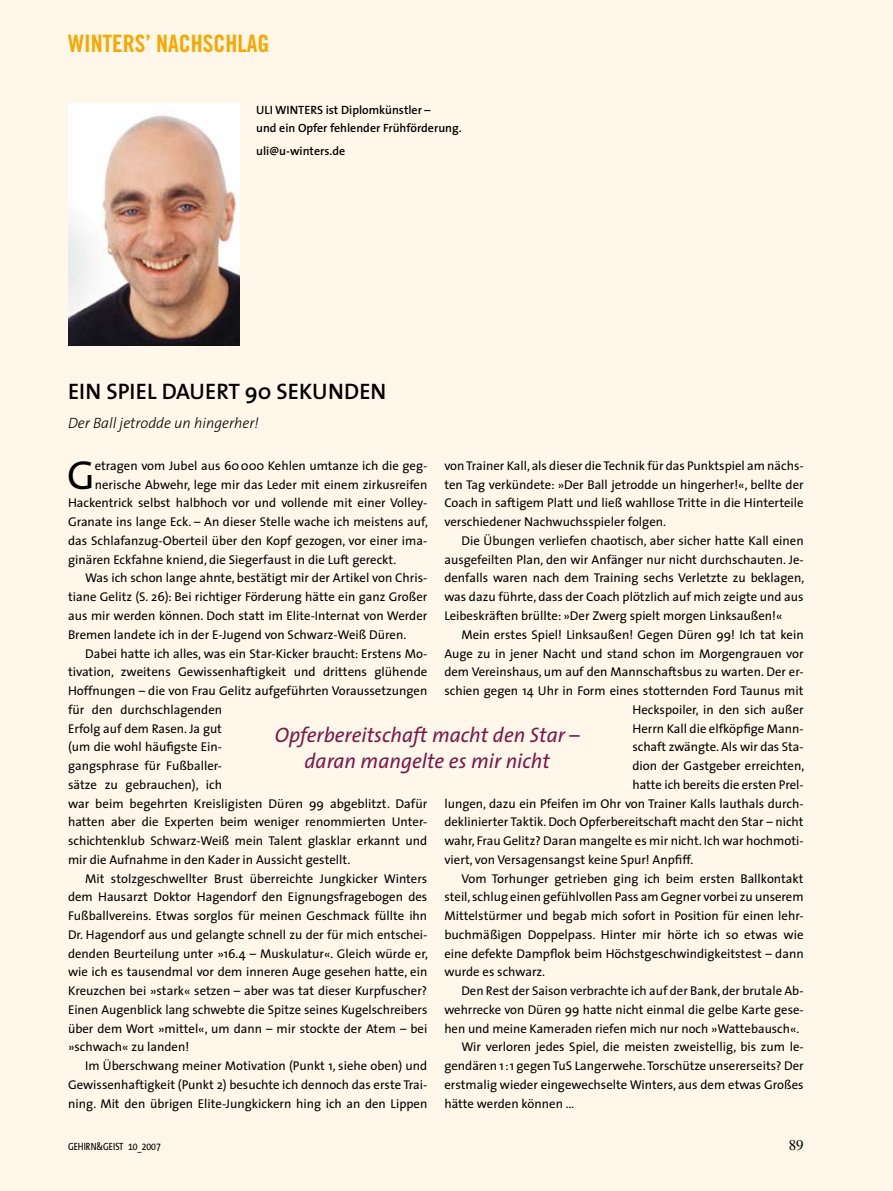
<style>
.page{position:relative;width:893px;height:1191px;background:#fff7e9}
.page>*{position:absolute;margin:0;border:0;box-sizing:border-box;transform-origin:0 0}
.t1{font:40.5px "The Sans";color:#000}
.t2{font:24px "Trade Gothic Bold Cond Twenty";color:#f7a700}
.t3{font:600 22.5px "The Sans";color:#000}
.t4{font:italic 21px/25.5px "The Sans";color:#7a194b;text-align:center}
.t5{font:italic 300 15px "The Sans";color:#000}
.t6{font:15px "Times";color:#000}
.t7{font:12.75px/18.8px "The Sans";color:#000;text-align:justify}
.t8{font:600 12px/18.8px "The Sans";color:#000}
.t9{font:10.5px "The Sans Condensed";color:#000}
</style>
<div class="page">
<img style="left:68px;top:103px;width:171px;height:243px">
<h2 class="t2" style="left:68px;top:29px;width:203px">WINTERS’ NACHSCHLAG</h2>
<p class="t8" style="left:256px;top:100px;width:207px">Uli Winters ist Diplomkünstler –<br>und ein Opfer fehlender Frühförderung.</p>
<p class="t8" style="left:256px;top:142px;width:91px">uli@u-winters.de</p>
<h3 class="t3" style="left:68px;top:377px;width:320px">ein spiel dauert 90 sekunden</h3>
<p class="t5" style="left:68px;top:414px;width:192px">Der Ball jetrodde un hingerher!</p>
<p class="t7" style="left:444px;top:456px;width:361px">von Trainer Kall, als dieser die Technik für das Punktspiel am nächs&shy;ten Tag verkündete: »Der Ball jetrodde un hingerher!«, bellte der Coach in saftigem Platt und ließ wahllose Tritte in die Hinterteile verschiedener Nachwuchsspieler folgen.</p>
<p class="t7" style="left:444px;top:531px;width:361px;text-indent:17px">Die Übungen verliefen chaotisch, aber sicher hatte Kall einen ausgefeilten Plan, den wir Anfänger nur nicht durchschauten. Je&shy;denfalls waren nach dem Training sechs Verletzte zu beklagen, was dazu führte, dass der Coach plötzlich auf mich zeigte und aus Leibeskräften brüllte: »Der Zwerg spielt morgen Linksaußen!«</p>
<p class="t7" style="left:461px;top:625px;width:344px">Mein erstes Spiel! Linksaußen! Gegen Düren 99! Ich tat kein</p>
<p class="t7" style="left:444px;top:644px;width:361px">Auge zu in jener Nacht und stand schon im Morgengrauen vor</p>
<p class="t7" style="left:444px;top:662px;width:361px">dem Vereinshaus, um auf den Mannschaftsbus zu warten. Der er-</p>
<p class="t7" style="left:444px;top:681px;width:361px">schien gegen 14 Uhr in Form eines stotternden Ford Taunus mit</p>
<p class="t7" style="left:632px;top:700px;width:173px">Heckspoiler, in den sich außer</p>
<p class="t7" style="left:632px;top:719px;width:173px">Herrn Kall die elfköpfige Mann-</p>
<p class="t7" style="left:632px;top:737px;width:173px">schaft zwängte. Als wir das Sta-</p>
<p class="t7" style="left:632px;top:756px;width:173px">dion der Gastgeber erreichten,</p>
<p class="t7" style="left:632px;top:775px;width:173px">hatte ich bereits die ersten Prel-</p>
<p class="t7" style="left:444px;top:794px;width:361px">lungen, dazu ein Pfeifen im Ohr von Trainer Kalls lauthals durch-</p>
<p class="t7" style="left:444px;top:812px;width:361px">deklinierter Taktik. Doch Opferbereitschaft macht den Star – nicht</p>
<p class="t7" style="left:444px;top:831px;width:361px">wahr, Frau Gelitz? Daran mangelte es mir nicht. Ich war hochmoti-</p>
<p class="t7" style="left:444px;top:850px;width:250px">viert, von Versagensangst keine Spur! Anpfiff.</p>
<p class="t7" style="left:461px;top:869px;width:344px">Vom Torhunger getrieben ging ich beim ersten Ballkontakt</p>
<p class="t7" style="left:444px;top:887px;width:361px">steil, schlug einen gefühlvollen Pass am Gegner vorbei zu unserem</p>
<p class="t7" style="left:444px;top:906px;width:361px">Mittelstürmer und begab mich sofort in Position für einen lehr-</p>
<p class="t7" style="left:444px;top:925px;width:361px">buchmäßigen Doppelpass. Hinter mir hörte ich so etwas wie</p>
<p class="t7" style="left:444px;top:944px;width:361px">eine defekte Dampflok beim Höchstgeschwindigkeitstest – dann</p>
<p class="t7" style="left:444px;top:962px;width:102px">wurde es schwarz.</p>
<p class="t7" style="left:461px;top:981px;width:344px">Den Rest der Saison verbrachte ich auf der Bank, der brutale Ab-</p>
<p class="t7" style="left:444px;top:1000px;width:361px">wehrrecke von Düren 99 hatte nicht einmal die gelbe Karte gese-</p>
<p class="t7" style="left:444px;top:1019px;width:356px">hen und meine Kameraden riefen mich nur noch »Wattebausch«.</p>
<p class="t7" style="left:461px;top:1037px;width:343px">Wir verloren jedes Spiel, die meisten zweistellig, bis zum le-</p>
<p class="t7" style="left:444px;top:1056px;width:361px">gendären 1:1 gegen TuS Langerwehe. Torschütze unsererseits? Der</p>
<p class="t7" style="left:444px;top:1075px;width:361px">erstmalig wieder eingewechselte Winters, aus dem etwas Großes</p>
<p class="t7" style="left:444px;top:1094px;width:131px">hätte werden können …</p>
<h1 class="t1" style="left:67px;top:449px;width:29px">G</h1>
<p class="t7" style="left:95px;top:456px;width:334px">etragen vom Jubel aus 60000 Kehlen umtanze ich die geg-</p>
<p class="t7" style="left:95px;top:475px;width:334px">nerische Abwehr, lege mir das Leder mit einem zirkusreifen</p>
<p class="t7" style="left:68px;top:494px;width:361px">Hackentrick selbst halbhoch vor und vollende mit einer Volley-</p>
<p class="t7" style="left:68px;top:512px;width:361px">Granate ins lange Eck. – An dieser Stelle wache ich meistens auf,</p>
<p class="t7" style="left:68px;top:531px;width:361px">das Schlafanzug-Oberteil über den Kopf gezogen, vor einer ima-</p>
<p class="t7" style="left:68px;top:550px;width:330px">ginären Eckfahne kniend, die Siegerfaust in die Luft gereckt.</p>
<p class="t7" style="left:85px;top:569px;width:344px">Was ich schon lange ahnte, bestätigt mir der Artikel von Chris-</p>
<p class="t7" style="left:68px;top:587px;width:361px">tiane Gelitz (S. 26): Bei richtiger Förderung hätte ein ganz Großer</p>
<p class="t7" style="left:68px;top:606px;width:361px">aus mir werden können. Doch statt im Elite-Internat von Werder</p>
<p class="t7" style="left:68px;top:625px;width:340px">Bremen landete ich in der E-Jugend von Schwarz-Weiß Düren.</p>
<p class="t7" style="left:85px;top:644px;width:343px">Dabei hatte ich alles, was ein Star-Kicker braucht: Erstens Mo-</p>
<p class="t7" style="left:68px;top:662px;width:361px">tivation, zweitens Gewissenhaftigkeit und drittens glühende</p>
<p class="t7" style="left:68px;top:681px;width:361px">Hoffnungen – die von Frau Gelitz aufgeführten Voraussetzungen</p>
<p class="t7" style="left:68px;top:700px;width:156px">für den durchschlagenden</p>
<p class="t7" style="left:68px;top:719px;width:155px">Erfolg auf dem Rasen. Ja gut</p>
<p class="t7" style="left:68px;top:737px;width:156px">(um die wohl häufigste Ein-</p>
<p class="t7" style="left:68px;top:756px;width:156px">gangsphrase für Fußballer-</p>
<p class="t7" style="left:68px;top:775px;width:156px">sätze zu gebrauchen), ich</p>
<p class="t7" style="left:68px;top:794px;width:361px">war beim begehrten Kreisligisten Düren 99 abgeblitzt. Dafür</p>
<p class="t7" style="left:68px;top:812px;width:361px">hatten aber die Experten beim weniger renommierten Unter-</p>
<p class="t7" style="left:68px;top:831px;width:361px">schichtenklub Schwarz-Weiß mein Talent glasklar erkannt und</p>
<p class="t7" style="left:68px;top:850px;width:284px">mir die Aufnahme in den Kader in Aussicht gestellt.</p>
<p class="t7" style="left:85px;top:869px;width:344px">Mit stolzgeschwellter Brust überreichte Jungkicker Winters</p>
<p class="t7" style="left:68px;top:887px;width:361px">dem Hausarzt Doktor Hagendorf den Eignungsfragebogen des</p>
<p class="t7" style="left:68px;top:906px;width:361px">Fußballvereins. Etwas sorglos für meinen Geschmack füllte ihn</p>
<p class="t7" style="left:68px;top:925px;width:361px">Dr. Hagendorf aus und gelangte schnell zu der für mich entschei-</p>
<p class="t7" style="left:68px;top:944px;width:361px">denden Beurteilung unter »16.4 – Muskulatur«. Gleich würde er,</p>
<p class="t7" style="left:68px;top:962px;width:361px">wie ich es tausendmal vor dem inneren Auge gesehen hatte, ein</p>
<p class="t7" style="left:68px;top:981px;width:361px">Kreuzchen bei »stark« setzen – aber was tat dieser Kurpfuscher?</p>
<p class="t7" style="left:68px;top:1000px;width:361px">Einen Augenblick lang schwebte die Spitze seines Kugelschreibers</p>
<p class="t7" style="left:68px;top:1019px;width:361px">über dem Wort »mittel«, um dann – mir stockte der Atem – bei</p>
<p class="t7" style="left:68px;top:1037px;width:123px">»schwach« zu landen!</p>
<p class="t7" style="left:85px;top:1056px;width:344px">Im Überschwang meiner Motivation (Punkt 1, siehe oben) und</p>
<p class="t7" style="left:68px;top:1075px;width:361px">Gewissenhaftigkeit (Punkt 2) besuchte ich dennoch das erste Trai-</p>
<p class="t7" style="left:68px;top:1094px;width:361px">ning. Mit den übrigen Elite-Jungkickern hing ich an den Lippen</p>
<h3 class="t4" style="left:275px;top:723px;width:306px">Opferbereitschaft macht den Star – daran mangelte es mir nicht</h3>
<p class="t9" style="left:68px;top:1138px;width:94px">GEHIRN&amp;GEIST 10_2007</p>
<p class="t6" style="left:789px;top:1137px;width:16px">89</p>
<p class="t9" style="left:128px;top:1138px;width:25px">05 07</p>
</div>
